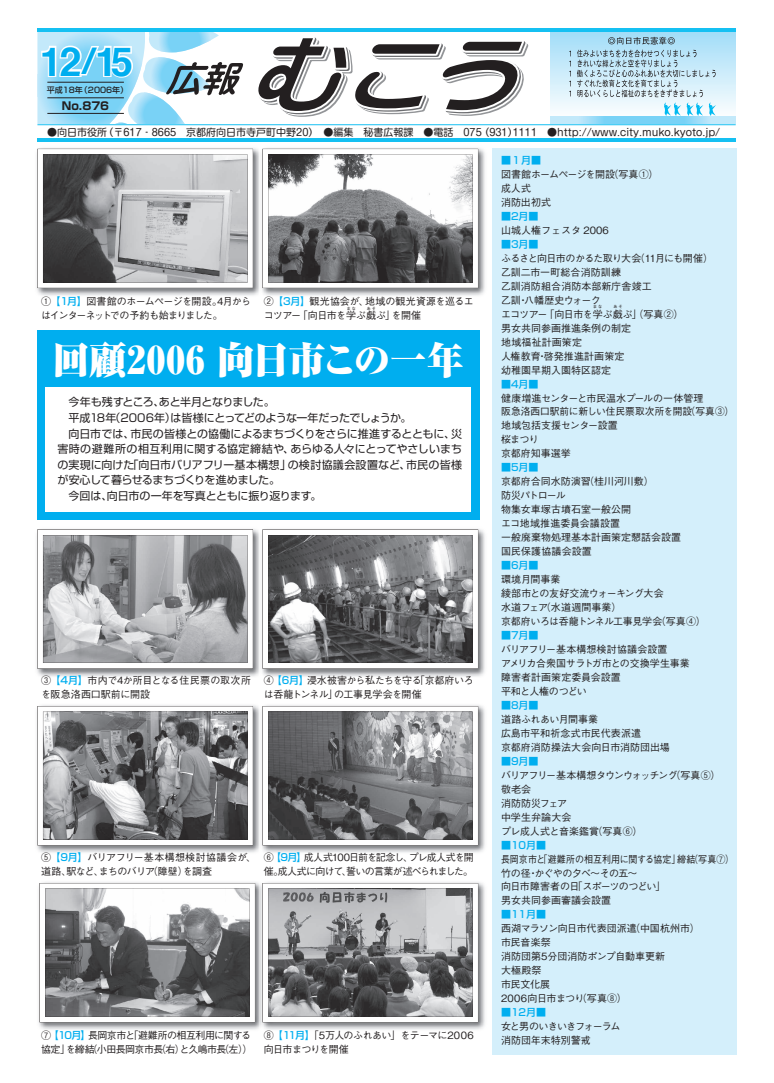
<style>
.page{position:relative;width:774px;height:1083px;background:#fff}
.page>*{position:absolute;margin:0;border:0;box-sizing:border-box;transform-origin:0 0}
.t1{font:700 40px "Helvetica";color:#00aeef}
.t2{font:900 37px "Ryumin Pro";letter-spacing:-.005em;color:#fff}
.t3{font:11px/15.6px "Shin Go Pro";letter-spacing:-.01em;color:#231f20}
.t4{font:700 11px "Shin Go Pro";color:#231f20}
.t5{font:500 10px/14px "Gothic BBB Pro";letter-spacing:-.015em;color:#231f20}
.t6{font:10px "Shin M Go Pro";color:#231f20}
.t7{font:500 10px/14px "Gothic BBB Pro";letter-spacing:-.015em;color:#231f20;scale:.9 1}
.t8{font:500 10px/14px "Gothic BBB Pro";letter-spacing:-.055em;color:#231f20}
.t9{font:500 10px "Shin Go Pro";color:#00aeef}
.t10{font:500 10px/14.2px "Gothic BBB Pro";letter-spacing:-.06em;color:#231f20}
.t11{font:500 10px/14.2px "Gothic BBB Pro";letter-spacing:-.08em;color:#231f20}
.t12{font:500 10px/14.2px "Gothic BBB Pro";letter-spacing:-.065em;color:#231f20}
.t13{font:500 10px/14.2px "Gothic BBB Pro";letter-spacing:-.04em;color:#231f20}
.t14{font:500 8px "Shin Go Pro";color:#231f20}
.t15{font:500 4px "Gothic BBB Pro";letter-spacing:.25em;color:#231f20}
.s1{font-size:36px}
.s2{font-family:"Shin Go Pro";color:#00aeef}
</style>
<div class="page">
<div style="left:551px;top:30px;width:185px;height:86px;background:linear-gradient(to bottom,#9fdcf8,#fafdfe)"></div>
<svg style="left:551px;top:116px;width:185px;height:8px"></svg>
<hr style="left:37px;top:139px;width:699px;height:3px;background:#15c0f2">
<svg style="left:258px;top:37px;width:271px;height:80px"></svg>
<hr style="left:37px;top:124px;width:699px;height:1px;background:#15c0f2">
<hr style="left:37px;top:28px;width:699px;height:3px;background:#15c0f2">
<svg style="left:37px;top:31px;width:206px;height:108px"></svg>
<svg style="left:569px;top:51px;width:2px;height:45px"></svg>
<svg style="left:577px;top:37px;width:139px;height:79px"></svg>
<div style="left:492px;top:148px;width:245px;height:906px;background:#d4effb"></div>
<div style="left:37px;top:330px;width:443px;height:189px;background:#00aeef"></div>
<img style="left:37px;top:148px;width:222px;height:148px">
<svg style="left:37px;top:149px;width:216px;height:139px"></svg>
<img style="left:262px;top:148px;width:223px;height:148px">
<img style="left:259px;top:155px;width:1px;height:134px">
<svg style="left:262px;top:149px;width:216px;height:139px"></svg>
<img style="left:37px;top:529px;width:222px;height:148px">
<svg style="left:37px;top:529px;width:216px;height:140px"></svg>
<img style="left:262px;top:529px;width:223px;height:148px">
<img style="left:259px;top:536px;width:1px;height:134px">
<svg style="left:262px;top:529px;width:216px;height:140px"></svg>
<img style="left:37px;top:705px;width:222px;height:148px">
<svg style="left:37px;top:706px;width:216px;height:139px"></svg>
<img style="left:262px;top:705px;width:223px;height:148px">
<img style="left:259px;top:712px;width:1px;height:134px">
<svg style="left:262px;top:706px;width:216px;height:139px"></svg>
<img style="left:39px;top:882px;width:220px;height:148px">
<svg style="left:39px;top:883px;width:216px;height:139px"></svg>
<img style="left:264px;top:882px;width:221px;height:148px">
<img style="left:259px;top:884px;width:5px;height:143px">
<svg style="left:262px;top:883px;width:216px;height:139px"></svg>
<div style="left:45px;top:387px;width:426px;height:124px;background:#fff"></div>
<h1 class="t1" style="left:40px;top:25px;width:95px">12<span class="s1">/</span>15</h1>
<p class="t14" style="left:47px;top:83px;width:83px">平成18年（2006年）</p>
<p class="t4" style="left:62px;top:97px;width:49px">No.876</p>
<p class="t6" style="left:47px;top:124px;width:674px">●向日市役所（〒617‐8665　京都府向日市寺戸町中野20）　●編集　秘書広報課　●電話　075（931）1111　●http://www.city.muko.kyoto.jp/</p>
<p class="t9" style="left:501px;top:152px;width:41px">■１月■</p>
<p class="t5" style="left:501px;top:166px;width:159px">図書館ホームページを開設（写真①）成人式<br>消防出初式</p>
<p class="t9" style="left:501px;top:208px;width:39px">■2月■</p>
<p class="t5" style="left:501px;top:222px;width:109px">山城人権フェスタ 2006</p>
<p class="t9" style="left:501px;top:236px;width:39px">■3月■</p>
<p class="t5" style="left:501px;top:250px;width:214px">ふるさと向日市のかるた取り大会（11月にも開催）乙訓二市一町総合消防訓練<br>乙訓消防組合消防本部新庁舎竣工<br>乙訓・八幡歴史ウォーク<br>エコツアー「向日市を学ぶ戯ぶ」（写真②）</p>
<p class="t12" style="left:41px;top:293px;width:211px">① <span class="s2">【1月】</span>図書館のホームページを開設。4月からはインターネットでの予約も始まりました。</p>
<p class="t5" style="left:264px;top:293px;width:211px">②<span class="s2">【3月】</span>観光協会が、地域の観光資源を巡るエコツアー「向日市を学ぶ戯ぶ」を開催</p>
<p class="t15" style="left:593px;top:304px;width:10px">まな</p>
<p class="t15" style="left:613px;top:304px;width:10px">あそ</p>
<p class="t5" style="left:501px;top:320px;width:131px">男女共同参画推進条例の制定地域福祉計画策定<br>人権教育・啓発推進計画策定幼稚園早期入園特区認定</p>
<p class="t9" style="left:501px;top:375px;width:39px">■4月■</p>
<p class="t5" style="left:501px;top:389px;width:235px">健康増進センターと市民温水プールの一体管理<br>阪急洛西口駅前に新しい住民票取次所を開設（写真③）地域包括支援センター設置<br>桜まつり<br>京都府知事選挙</p>
<p class="t9" style="left:501px;top:459px;width:39px">■5月■</p>
<p class="t5" style="left:501px;top:473px;width:182px">京都府合同水防演習（桂川河川敷）<br>防災パトロール<br>物集女車塚古墳石室一般公開<br>エコ地域推進委員会議設置<br>一般廃棄物処理基本計画策定懇話会設置国民保護協議会設置</p>
<p class="t9" style="left:501px;top:557px;width:39px">■6月■</p>
<p class="t5" style="left:501px;top:571px;width:206px">環境月間事業<br>綾部市との友好交流ウォーキング大会<br>水道フェア（水道週間事業）<br>京都府いろは呑龍トンネル工事見学会（写真④）</p>
<p class="t9" style="left:501px;top:627px;width:39px">■7月■</p>
<p class="t5" style="left:501px;top:641px;width:190px">バリアフリー基本構想検討協議会設置<br>アメリカ合衆国サラトガ市との交換学生事業障害者計画策定委員会設置<br>平和と人権のつどい</p>
<p class="t9" style="left:501px;top:697px;width:39px">■8月■</p>
<p class="t5" style="left:501px;top:711px;width:170px">道路ふれあい月間事業<br>広島市平和祈念式市民代表派遣<br>京都府消防操法大会向日市消防団出場</p>
<p class="t9" style="left:501px;top:753px;width:39px">■9月■</p>
<p class="t5" style="left:501px;top:767px;width:221px">バリアフリー基本構想タウンウォッチング（写真⑤）敬老会<br>消防防災フェア<br>中学生弁論大会<br>プレ成人式と音楽鑑賞（写真⑥）</p>
<p class="t9" style="left:501px;top:836px;width:47px">■10月■</p>
<p class="t7" style="left:501px;top:850px;width:261px">長岡京市と「避難所の相互利用に関する協定」締結（写真⑦）竹の径・かぐやの夕べ～その五～<br>向日市障害者の日「スポーツのつどい」<br>男女共同参画審議会設置</p>
<p class="t9" style="left:501px;top:906px;width:47px">■11月■</p>
<p class="t5" style="left:501px;top:920px;width:200px">西湖マラソン向日市代表団派遣（中国杭州市）市民音楽祭<br>消防団第5分団消防ポンプ自動車更新<br>大極殿祭<br>市民文化展<br>2006向日市まつり（写真⑧）</p>
<p class="t9" style="left:501px;top:1004px;width:47px">■12月■</p>
<p class="t8" style="left:501px;top:1018px;width:121px">女と男のいきいきフォーラム消防団年末特別警戒</p>
<p class="t15" style="left:347px;top:305px;width:10px">まな</p>
<p class="t15" style="left:367px;top:305px;width:10px">あそ</p>
<h2 class="t2" style="left:53px;top:330px;width:413px">回顧2006 向日市この一年</h2>
<p class="t3" style="left:57px;top:393px;width:406px">　今年も残すところ、あと半月となりました。<br>　平成18年（2006年）は皆様にとってどのような一年だったでしょうか。<br>　向日市では、市民の皆様との協働によるまちづくりをさらに推進するとともに、災害時の避難所の相互利用に関する協定締結や、あらゆる人々にとってやさしいまちの実現に向けた「向日市バリアフリー基本構想」の検討協議会設置など、市民の皆様が安心して暮らせるまちづくりを進めました。<br>　今回は、向日市の一年を写真とともに振り返ります。</p>
<p class="t5" style="left:41px;top:671px;width:211px">③<span class="s2">【4月】</span>市内で4か所目となる住民票の取次所を阪急洛西口駅前に開設</p>
<p class="t13" style="left:264px;top:671px;width:211px">④<span class="s2">【6月】</span>浸水被害から私たちを守る「京都府いろは呑龍トンネル」の工事見学会を開催</p>
<p class="t5" style="left:41px;top:849px;width:217px">⑤<span class="s2">【9月】</span>バリアフリー基本構想検討協議会が、道路、駅など、まちのバリア（障壁）を調査</p>
<p class="t11" style="left:264px;top:849px;width:212px">⑥<span class="s2">【9月】</span>成人式100日前を記念し、プレ成人式を開催。成人式に向けて、誓いの言葉が述べられました。</p>
<p class="t10" style="left:41px;top:1027px;width:213px">⑦<span class="s2">【10月】</span>長岡京市と「避難所の相互利用に関する協定」を締結（小田長岡京市長（右）と久嶋市長（左））</p>
<p class="t8" style="left:264px;top:1027px;width:211px">⑧<span class="s2">【11月】</span>「5万人のふれあい」をテーマに2006向日市まつりを開催</p>
</div>
